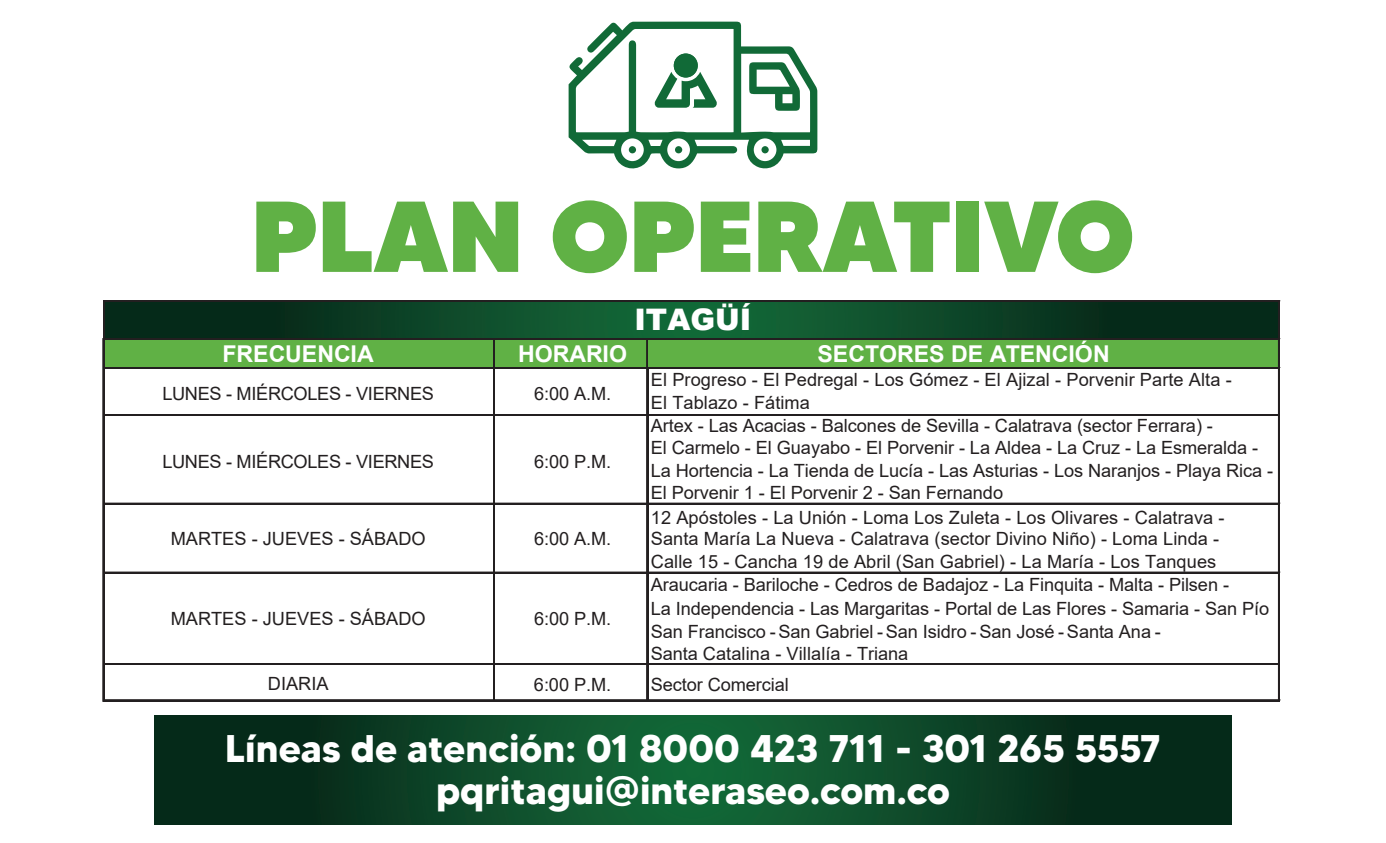
<style>
.page{position:relative;width:1386px;height:843px;background:#fff}
.page>*{position:absolute;margin:0;border:0;box-sizing:border-box;transform-origin:0 0}
.t1{font:900 100.45px "MADETOMMY";color:#60b145}
.t2{font:700 38.5px/42px "MADETOMMY";color:#fff;text-align:center}
.t3{font:900 29.75px "Arial";color:#fff}
.t4{font:700 23.1px "Arial";letter-spacing:-.005em;color:#fff}
.t5{font:18.2px/22.8px "Arial";letter-spacing:-.005em;color:#231f20}
</style>
<div class="page">
<svg style="left:154px;top:715px;width:1078px;height:109px;background:#0b4225"></svg>
<svg style="left:569px;top:22px;width:248px;height:147px"></svg>
<svg style="left:104px;top:302px;width:1174px;height:36px;background:#0b4326"></svg>
<div style="left:104px;top:339px;width:544px;height:29px;background:#60b145"></div>
<hr style="left:103px;top:301px;width:1px;height:400px;background:#231f20">
<hr style="left:494px;top:340px;width:1px;height:361px;background:#231f20">
<hr style="left:104px;top:300px;width:544px;height:1px;background:#231f20">
<hr style="left:104px;top:301px;width:544px;height:1px;background:#231f20">
<hr style="left:104px;top:338px;width:544px;height:2px;background:#231f20">
<hr style="left:104px;top:367px;width:544px;height:2px;background:#231f20">
<hr style="left:104px;top:503px;width:544px;height:1px;background:#231f20">
<hr style="left:104px;top:572px;width:544px;height:1px;background:#231f20">
<hr style="left:104px;top:700px;width:544px;height:1px;background:#231f20">
<hr style="left:104px;top:699px;width:544px;height:1px;background:#231f20">
<div style="left:648px;top:339px;width:631px;height:29px;background:#60b145"></div>
<hr style="left:1278px;top:302px;width:2px;height:399px;background:#231f20">
<hr style="left:647px;top:338px;width:1px;height:363px;background:#231f20">
<hr style="left:648px;top:300px;width:632px;height:1px;background:#231f20">
<hr style="left:648px;top:301px;width:632px;height:1px;background:#231f20">
<hr style="left:648px;top:338px;width:632px;height:2px;background:#231f20">
<hr style="left:648px;top:367px;width:632px;height:2px;background:#231f20">
<hr style="left:648px;top:503px;width:632px;height:1px;background:#231f20">
<hr style="left:648px;top:572px;width:632px;height:1px;background:#231f20">
<hr style="left:648px;top:700px;width:632px;height:1px;background:#231f20">
<hr style="left:648px;top:699px;width:632px;height:1px;background:#231f20">
<hr style="left:104px;top:414px;width:1176px;height:2px;background:#231f20">
<hr style="left:104px;top:663px;width:1176px;height:1px;background:#231f20">
<h1 class="t1" style="left:251px;top:173px;width:885px">PLAN OPERATIVO</h1>
<p class="t4" style="left:223px;top:338px;width:153px">FRECUENCIA</p>
<p class="t4" style="left:518px;top:338px;width:110px">HORARIO</p>
<p class="t5" style="left:162px;top:382px;width:273px">LUNES - MIÉRCOLES - VIERNES</p>
<p class="t5" style="left:534px;top:382px;width:79px">6:00 A.M.</p>
<p class="t5" style="left:162px;top:450px;width:273px">LUNES - MIÉRCOLES - VIERNES</p>
<p class="t5" style="left:534px;top:450px;width:79px">6:00 P.M.</p>
<p class="t5" style="left:171px;top:527px;width:256px">MARTES - JUEVES - SÁBADO</p>
<p class="t5" style="left:534px;top:527px;width:79px">6:00 A.M.</p>
<p class="t5" style="left:171px;top:607px;width:256px">MARTES - JUEVES - SÁBADO</p>
<p class="t5" style="left:534px;top:607px;width:79px">6:00 P.M.</p>
<h3 class="t3" style="left:634px;top:298px;width:119px">ITAGÜÍ</h3>
<p class="t4" style="left:818px;top:338px;width:294px">SECTORES DE ATENCIÓN</p>
<p class="t5" style="left:651px;top:368px;width:609px">El Progreso - El Pedregal - Los Gómez - El Ajizal - Porvenir Parte Alta -<br>El Tablazo - Fátima<br>Artex - Las Acacias - Balcones de Sevilla - Calatrava (sector Ferrara) -<br>El Carmelo - El Guayabo - El Porvenir - La Aldea - La Cruz - La Esmeralda -</p>
<p class="t5" style="left:651px;top:481px;width:354px">El Porvenir 1 - El Porvenir 2 - San Fernando</p>
<p class="t5" style="left:651px;top:459px;width:624px">La Hortencia - La Tienda de Lucía - Las Asturias - Los Naranjos - Playa Rica -</p>
<p class="t5" style="left:651px;top:506px;width:580px">12 Apóstoles - La Unión - Loma Los Zuleta - Los Olivares - Calatrava - Santa María La Nueva - Calatrava (sector Divino Niño) - Loma Linda - Calle 15 - Cancha 19 de Abril (San Gabriel) - La María - Los Tanques Araucaria - Bariloche - Cedros de Badajoz - La Finquita - Malta - Pilsen -</p>
<p class="t5" style="left:651px;top:597px;width:620px">La Independencia - Las Margaritas - Portal de Las Flores - Samaria - San Pío</p>
<p class="t5" style="left:651px;top:620px;width:512px">San Francisco - San Gabriel - San Isidro - San José - Santa Ana -</p>
<p class="t5" style="left:651px;top:642px;width:259px">Santa Catalina - Villalía - Triana</p>
<p class="t5" style="left:268px;top:672px;width:62px">DIARIA</p>
<p class="t5" style="left:534px;top:673px;width:79px">6:00 P.M.</p>
<p class="t5" style="left:651px;top:673px;width:139px">Sector Comercial</p>
<h2 class="t2" style="left:225px;top:727px;width:937px">Líneas de atención: 01 8000 423 711 - 301 265 5557 pqritagui@interaseo.com.co</h2>
</div>
